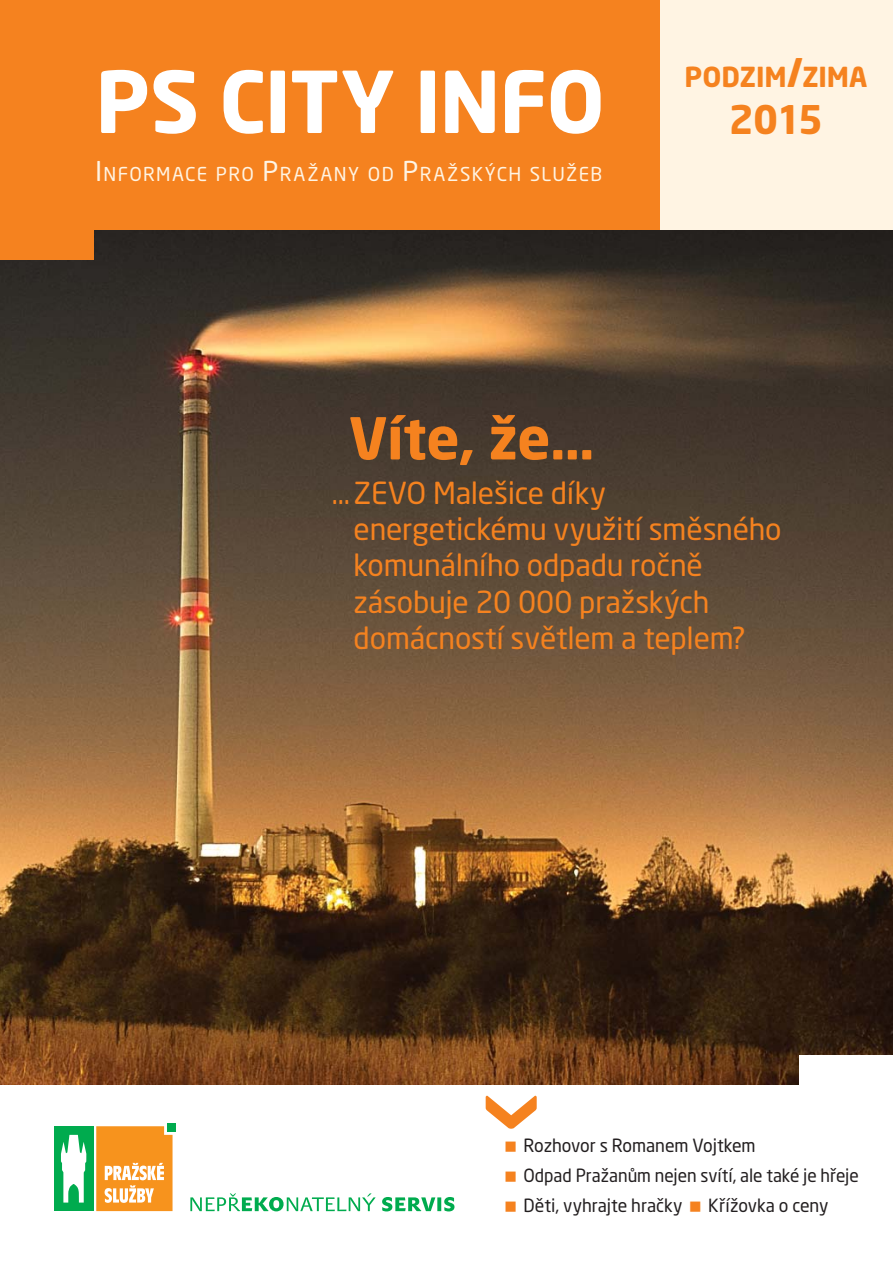
<style>
.page{position:relative;width:893px;height:1263px;background:#fff}
.page>*{position:absolute;margin:0;border:0;box-sizing:border-box;transform-origin:0 0}
.t1{font:700 84px "Neo Sans CE";letter-spacing:-.015em;color:#fff}
.t2{font:700 57px "Neo Sans CE";letter-spacing:-.015em;color:#f5821f}
.t3{font:700 39px "Neo Sans CE";color:#f5821f}
.t4{font:30px/36.2px "Neo Sans CE";letter-spacing:-.01em;color:#f5821f}
.t5{font:700 27.3px "Neo Sans CE";letter-spacing:-.005em;color:#f5821f}
.t6{font:18.9px "Neo Sans CE";letter-spacing:.07em;color:#fff4e3}
.t7{font:18px/30px "Neo Sans CE";letter-spacing:-.005em;color:#231f20}
.s1{font-size:39px}
.s2{font-size:27px}
</style>
<div class="page">
<img style="left:0;top:230px;width:893px;height:854px">
<div style="left:659px;top:0;width:234px;height:230px;background:#fff4e3"></div>
<div style="left:0;top:0;width:659px;height:230px;background:#f5821f"></div>
<div style="left:0;top:230px;width:94px;height:29px;background:#f5821f"></div>
<div style="left:799px;top:1054px;width:94px;height:30px;background:#fff"></div>
<svg style="left:54px;top:1123px;width:122px;height:89px"></svg>
<div style="left:167px;top:1123px;width:8px;height:9px;background:#00ab4e"></div>
<svg style="left:190px;top:1193px;width:264px;height:18px"></svg>
<svg style="left:486px;top:1096px;width:51px;height:33px"></svg>
<h1 class="t1" style="left:95px;top:63px;width:511px">PS CITY INFO</h1>
<p class="t5" style="left:685px;top:65px;width:184px">PODZIM<span class="s1">/</span>ZIMA</p>
<h3 class="t3" style="left:729px;top:102px;width:96px">2015</h3>
<p class="t6" style="left:95px;top:165px;width:508px"><span class="s2">I</span>NFORMACE PRO <span class="s2">P</span>RAŽANY OD <span class="s2">P</span>RAŽSKÝCH SLUŽEB</p>
<h2 class="t2" style="left:349px;top:412px;width:247px">Víte, že…</h2>
<p class="t4" style="left:354px;top:477px;width:429px;text-indent:-22px">… ZEVO Malešice díky energetickému využití směsného komunálního odpadu ročně zásobuje 20 000 pražských domácností světlem a teplem?</p>
<p class="t7" style="left:524px;top:1132px;width:337px">Rozhovor s Romanem Vojtkem<br>Odpad Pražanům nejen svítí, ale také je hřeje<br>Děti, vyhrajte hračky</p>
<p class="t7" style="left:708px;top:1192px;width:122px">Křížovka o ceny</p>
</div>
